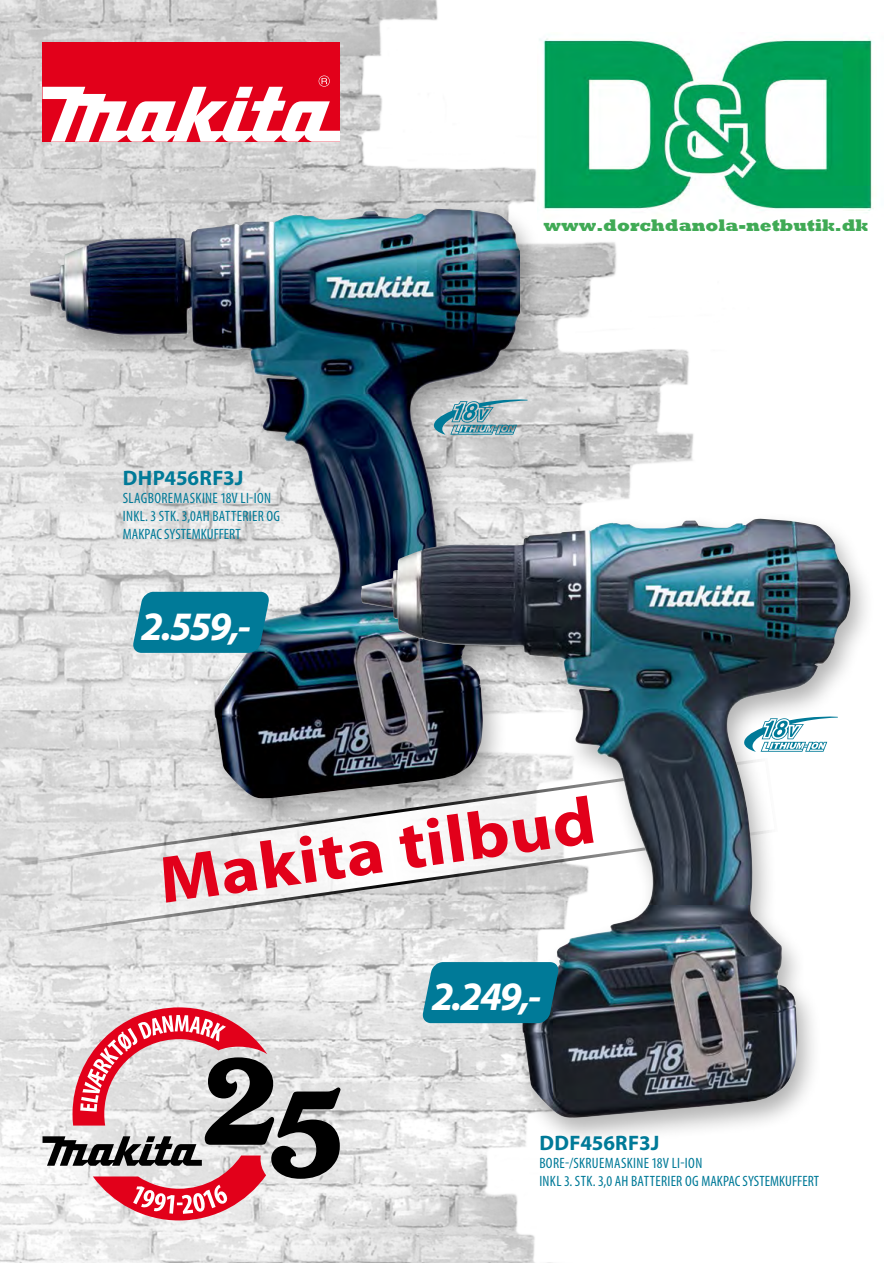
<style>
.page{position:relative;width:893px;height:1263px;background:#fff}
.page>*{position:absolute;margin:0;border:0;box-sizing:border-box;transform-origin:0 0}
.t1{font:700 66.9px "Myriad Pro";color:#e2001a;scale:1.08 1}
.t2{font:italic 700 40.5px "Myriad Pro";letter-spacing:-.05em;color:#fff}
.t3{font:700 21px "Myriad Pro";letter-spacing:.005em;color:#007a98}
.t4{font:800 17.25px "Rockwell";color:#40aa55}
.t5{font:condensed 15px/18px "Myriad Pro";letter-spacing:.015em;color:#007a98}
</style>
<div class="page">
<img style="left:0;top:1px;width:694px;height:1262px">
<svg style="left:0;top:756px;width:349px;height:186px"></svg>
<div style="left:43px;top:43px;width:297px;height:99px;background:#e2001a"></div>
<svg style="left:43px;top:76px;width:297px;height:66px"></svg>
<div style="left:18px;top:201px;width:528px;height:627px;background:#000;opacity:.3"></div>
<img style="left:30px;top:209px;width:405px;height:438px">
<div style="left:349px;top:511px;width:526px;height:636px;background:#000;opacity:.3"></div>
<img style="left:361px;top:519px;width:394px;height:444px">
<svg style="left:433px;top:399px;width:95px;height:36px;background:#92b4bd"></svg>
<svg style="left:744px;top:716px;width:94px;height:36px"></svg>
<svg style="left:43px;top:1007px;width:297px;height:213px"></svg>
<svg style="left:132px;top:592px;width:138px;height:61px;background:#0e7f9b"></svg>
<svg style="left:422px;top:962px;width:137px;height:61px;background:#0b7b97"></svg>
<img style="left:537px;top:33px;width:335px;height:186px">
<h3 class="t3" style="left:123px;top:464px;width:122px">DHP456RF3J</h3>
<p class="t5" style="left:123px;top:489px;width:159px">SLAGBOREMASKINE 18V LI-ION<br>INKL. 3 STK. 3,0AH BATTERIER OG<br>MAKPAC SYSTEMKUFFERT</p>
<h2 class="t2" style="left:141px;top:600px;width:111px">2.559,-</h2>
<p class="t4" style="left:544px;top:215px;width:326px">www.dorchdanola-netbutik.dk</p>
<h1 class="t1" style="left:153px;top:837px;width:408px;rotate:-8deg">Makita tilbud</h1>
<h2 class="t2" style="left:432px;top:970px;width:111px">2.249,-</h2>
<h3 class="t3" style="left:539px;top:1129px;width:122px">DDF456RF3J</h3>
<p class="t5" style="left:539px;top:1154px;width:281px">BORE-/SKRUEMASKINE 18V LI-ION<br>INKL 3. STK. 3,0 AH BATTERIER OG MAKPAC SYSTEMKUFFERT</p>
</div>
